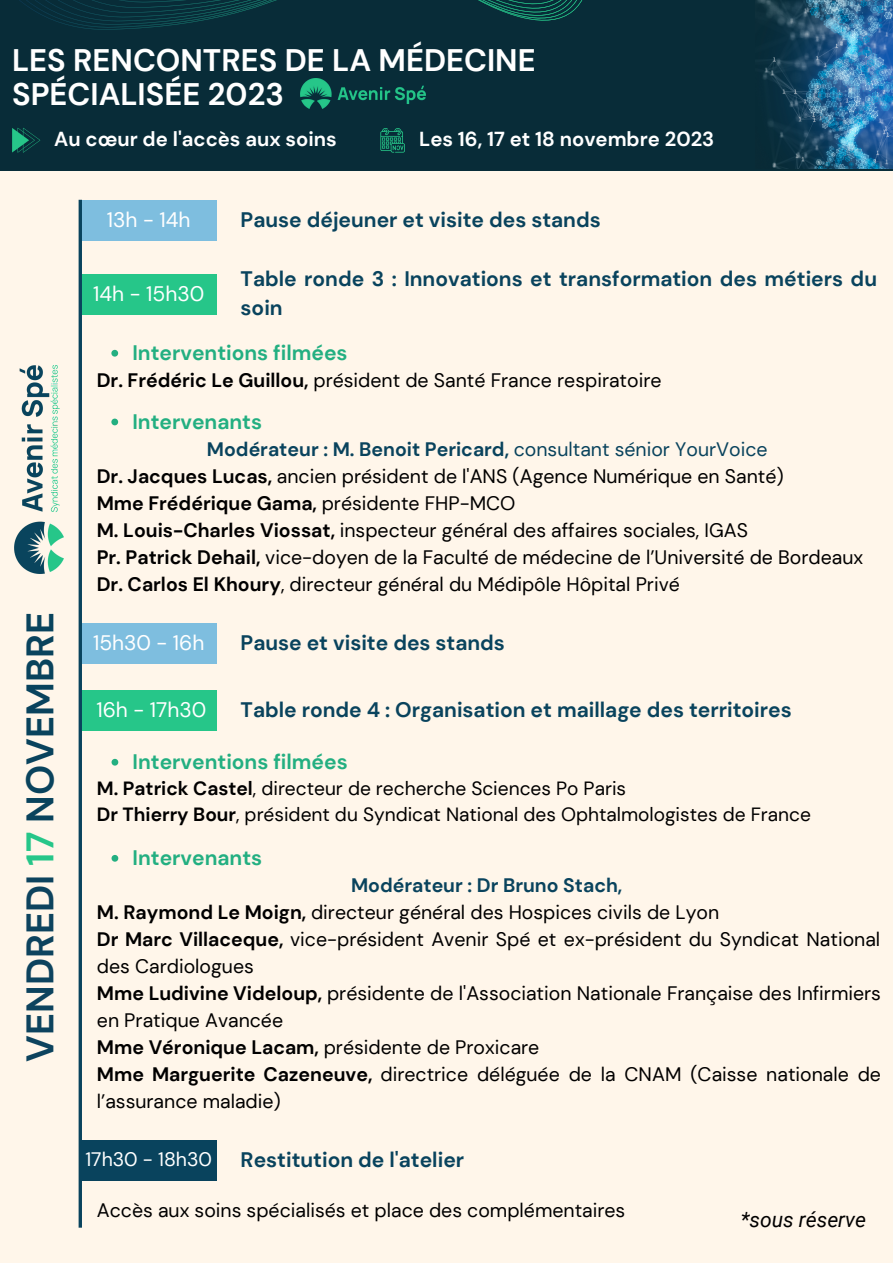
<style>
.page{position:relative;width:893px;height:1264px;background:#fff}
.page>*{position:absolute;margin:0;border:0;box-sizing:border-box;transform-origin:0 0}
.t1{font:700 38.25px "DM Sans";color:#0d435e}
.t2{font:700 31.05px "DM Sans";color:#fff}
.t3{font:700 21px/29.2px "DM Sans";color:#09435d}
.t4{font:700 21px "DM Sans";color:#23af81}
.t5{font:21px "DM Sans";color:#fff}
.t6{font:italic 21px "Roboto";color:#000}
.t7{font:700 20.25px "DM Sans";color:#fff}
.t8{font:19.5px/27px "DM Sans";color:#000}
.t9{font:700 19.5px "DM Sans";color:#09435d}
.t10{font:700 19.5px "DM Sans";color:#000}
.t11{font:19.5px "DM Sans";color:#fff}
.t12{font:19.2px "DM Sans";color:#000}
.s1{font-weight:700}
.s2{color:#26c689}
.s3{color:#09435d}
.s4{font-weight:400}
</style>
<div class="page">
<div style="left:0;top:0;width:892px;height:1262px;background:#fff6ea"></div>
<div style="left:81px;top:200px;width:136px;height:40px;background:#7ebedf"></div>
<div style="left:81px;top:274px;width:136px;height:40px;background:#26c689"></div>
<svg style="left:111px;top:418px;width:7px;height:7px"></svg>
<svg style="left:111px;top:350px;width:7px;height:6px"></svg>
<div style="left:81px;top:623px;width:136px;height:40px;background:#7ebedf"></div>
<div style="left:81px;top:690px;width:136px;height:40px;background:#26c689"></div>
<svg style="left:111px;top:758px;width:7px;height:7px"></svg>
<svg style="left:111px;top:855px;width:7px;height:6px"></svg>
<div style="left:81px;top:1140px;width:136px;height:40px;background:#09435d"></div>
<hr style="left:79px;top:200px;width:3px;height:1027px;background:#09435d">
<div style="left:0;top:0;width:892px;height:170px;background:#082c38"></div>
<img style="left:756px;top:0;width:136px;height:169px">
<svg style="left:12px;top:141px;width:27px;height:11px"></svg>
<svg style="left:12px;top:0;width:571px;height:141px"></svg>
<img style="left:301px;top:78px;width:125px;height:30px">
<svg style="left:380px;top:128px;width:25px;height:25px"></svg>
<img style="left:14px;top:365px;width:49px;height:208px">
<p class="t2" style="left:12px;top:40px;width:525px">LES RENCONTRES DE LA MÉDECINE</p>
<p class="t2" style="left:12px;top:74px;width:273px">SPÉCIALISÉE 2023</p>
<p class="t7" style="left:419px;top:126px;width:296px">Les 16, 17 et 18 novembre 2023</p>
<p class="t7" style="left:54px;top:126px;width:284px">Au cœur de l'accès aux soins</p>
<p class="t5" style="left:107px;top:206px;width:85px">13h - 14h</p>
<p class="t3" style="left:240px;top:205px;width:361px">Pause déjeuner et visite des stands</p>
<p class="t5" style="left:93px;top:280px;width:112px">14h - 15h30</p>
<p class="t3" style="left:240px;top:264px;width:638px">Table ronde 3 : Innovations et transformation des métiers du soin</p>
<p class="t4" style="left:132px;top:339px;width:217px">Interventions filmées</p>
<p class="t8" style="left:97px;top:367px;width:566px"><span class="s1">Dr. Frédéric Le Guillou,</span> président de Santé France respiratoire</p>
<p class="t1" style="left:16px;top:1061px;width:451px;rotate:-90deg">VENDREDI <span class="s2">17</span> <span class="s3">NOVEMBRE</span></p>
<p class="t4" style="left:132px;top:408px;width:131px">Intervenants</p>
<p class="t9" style="left:207px;top:436px;width:562px">Modérateur : M. Benoit Pericard, <span class="s4">consultant sénior YourVoice</span></p>
<p class="t8" style="left:97px;top:462px;width:688px"><span class="s1">Dr. Jacques Lucas,</span> ancien président de l'ANS (Agence Numérique en Santé)</p>
<p class="t10" style="left:97px;top:490px;width:420px">Mme Frédérique Gama, <span class="s4">présidente FHP-MCO</span></p>
<p class="t8" style="left:97px;top:516px;width:652px"><span class="s1">M. Louis-Charles Viossat,</span> inspecteur général des affaires sociales, IGAS</p>
<p class="t8" style="left:97px;top:543px;width:768px"><span class="s1">Pr. Patrick Dehail,</span> vice-doyen de la Faculté de médecine de l’Université de Bordeaux</p>
<p class="t8" style="left:97px;top:570px;width:584px"><span class="s1">Dr. Carlos El Khoury</span>, directeur général du Médipôle Hôpital Privé</p>
<p class="t5" style="left:93px;top:629px;width:113px">15h30 - 16h</p>
<p class="t3" style="left:240px;top:628px;width:266px">Pause et visite des stands</p>
<p class="t5" style="left:96px;top:696px;width:111px">16h - 17h30</p>
<p class="t3" style="left:240px;top:695px;width:552px">Table ronde 4 : Organisation et maillage des territoires</p>
<p class="t4" style="left:133px;top:748px;width:217px">Interventions filmées</p>
<p class="t12" style="left:97px;top:775px;width:530px"><span class="s1">M. Patrick Castel</span>, directeur de recherche Sciences Po Paris</p>
<p class="t12" style="left:97px;top:801px;width:715px"><span class="s1">Dr Thierry Bour</span>, président du Syndicat National des Ophtalmologistes de France</p>
<p class="t4" style="left:133px;top:844px;width:131px">Intervenants</p>
<p class="t9" style="left:351px;top:872px;width:273px">Modérateur : Dr Bruno Stach,</p>
<p class="t8" style="left:97px;top:898px;width:623px"><span class="s1">M. Raymond Le Moign,</span> directeur général des Hospices civils de Lyon</p>
<p class="t8" style="left:97px;top:925px;width:784px"><span class="s1">Dr Marc Villaceque,</span> vice-président Avenir Spé et ex-président du Syndicat National des Cardiologues</p>
<p class="t8" style="left:97px;top:979px;width:785px"><span class="s1">Mme Ludivine Videloup,</span> présidente de l'Association Nationale Française des Infirmiers en Pratique Avancée</p>
<p class="t8" style="left:97px;top:1033px;width:444px"><span class="s1">Mme Véronique Lacam,</span> présidente de Proxicare</p>
<p class="t8" style="left:97px;top:1060px;width:785px"><span class="s1">Mme Marguerite Cazeneuve,</span> directrice déléguée de la CNAM (Caisse nationale de l’assurance maladie)</p>
<p class="t11" style="left:85px;top:1146px;width:128px">17h30 - 18h30</p>
<p class="t3" style="left:240px;top:1145px;width:225px">Restitution de l'atelier</p>
<p class="t8" style="left:97px;top:1196px;width:530px">Accès aux soins spécialisés et place des complémentaires</p>
<p class="t6" style="left:740px;top:1207px;width:127px">*sous réserve</p>
</div>
